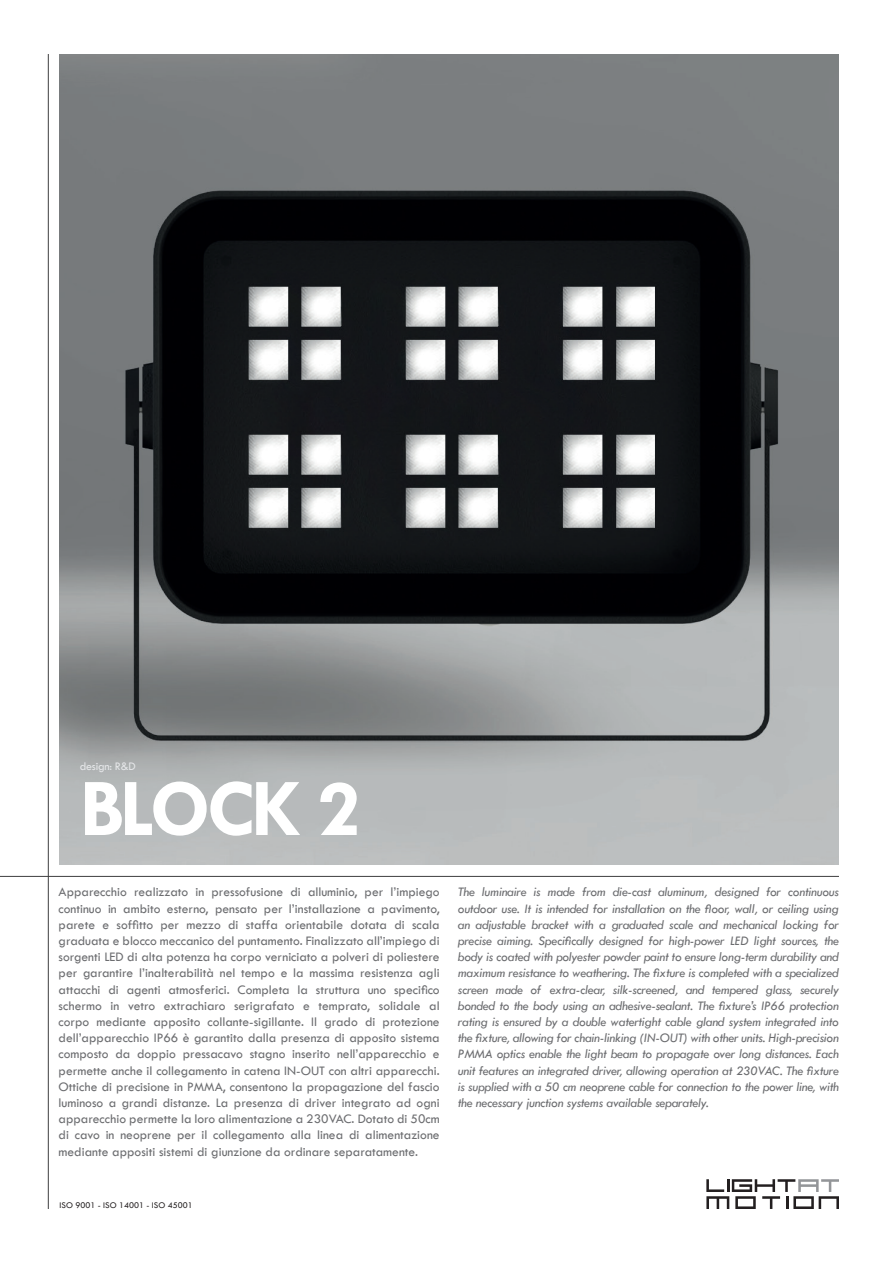
<style>
.page{position:relative;width:893px;height:1263px;background:#fff}
.page>*{position:absolute;margin:0;border:0;box-sizing:border-box;transform-origin:0 0}
.t1{font:700 82.5px "Tw Cen";letter-spacing:-.05em;color:#fff}
.t2{font:13.5px/16.2px "Tw Cen";color:#6c6d70;text-align:justify}
.t3{font:italic 13.5px/16.2px "Tw Cen";letter-spacing:-.02em;color:#6c6d70;text-align:justify}
.t4{font:12px "Tw Cen";letter-spacing:-.02em;color:#e6e7e9}
.t5{font:9px "Tw Cen";color:#231f20}
</style>
<div class="page">
<img style="left:60px;top:54px;width:779px;height:810px">
<svg style="left:706px;top:1179px;width:133px;height:30px"></svg>
<hr style="left:0;top:876px;width:839px;height:1px;background:#3e3e3f">
<hr style="left:48px;top:54px;width:1px;height:1155px;background:#3e3e3f">
<p class="t4" style="left:80px;top:759px;width:57px">design: R&amp;D</p>
<h1 class="t1" style="left:80px;top:759px;width:282px">BLOCK 2</h1>
<p class="t2" style="left:59px;top:884px;width:383px">Apparecchio realizzato in pressofusione di alluminio, per l’impiego continuo in ambito esterno, pensato per l’installazione a pavimento, parete e soffitto per mezzo di staffa orientabile dotata di scala graduata e blocco meccanico del puntamento. Finalizzato all’impiego di sorgenti LED di alta potenza ha corpo verniciato a polveri di poliestere per garantire l’inalterabilità nel tempo e la massima resistenza agli attacchi di agenti atmosferici. Completa la struttura uno specifico schermo in vetro extrachiaro serigrafato e temprato, solidale al corpo mediante apposito collante-sigillante. Il grado di protezione dell’apparecchio IP66 è garantito dalla presenza di apposito sistema composto da doppio pressacavo stagno inserito nell’apparecchio e permette anche il collegamento in catena IN-OUT con altri apparecchi.<br>Ottiche di precisione in PMMA, consentono la propagazione del fascio luminoso a grandi distanze. La presenza di driver integrato ad ogni apparecchio permette la loro alimentazione a 230VAC. Dotato di 50cm di cavo in neoprene per il collegamento alla linea di alimentazione mediante appositi sistemi di giunzione da ordinare separatamente.</p>
<p class="t3" style="left:458px;top:884px;width:383px">The luminaire is made from die-cast aluminum, designed for continuous outdoor use. It is intended for installation on the floor, wall, or ceiling using an adjustable bracket with a graduated scale and mechanical locking for precise aiming. Specifically designed for high-power LED light sources, the body is coated with polyester powder paint to ensure long-term durability and maximum resistance to weathering. The fixture is completed with a specialized screen made of extra-clear, silk-screened, and tempered glass, securely bonded to the body using an adhesive-sealant. The fixture’s IP66 protection rating is ensured by a double watertight cable gland system integrated into the fixture, allowing for chain-linking (IN-OUT) with other units. High-precision PMMA optics enable the light beam to propagate over long distances. Each unit features an integrated driver, allowing operation at 230VAC. The fixture is supplied with a 50 cm neoprene cable for connection to the power line, with the necessary junction systems available separately.</p>
<p class="t5" style="left:60px;top:1200px;width:135px">ISO 9001 - ISO 14001 - ISO 45001</p>
</div>
